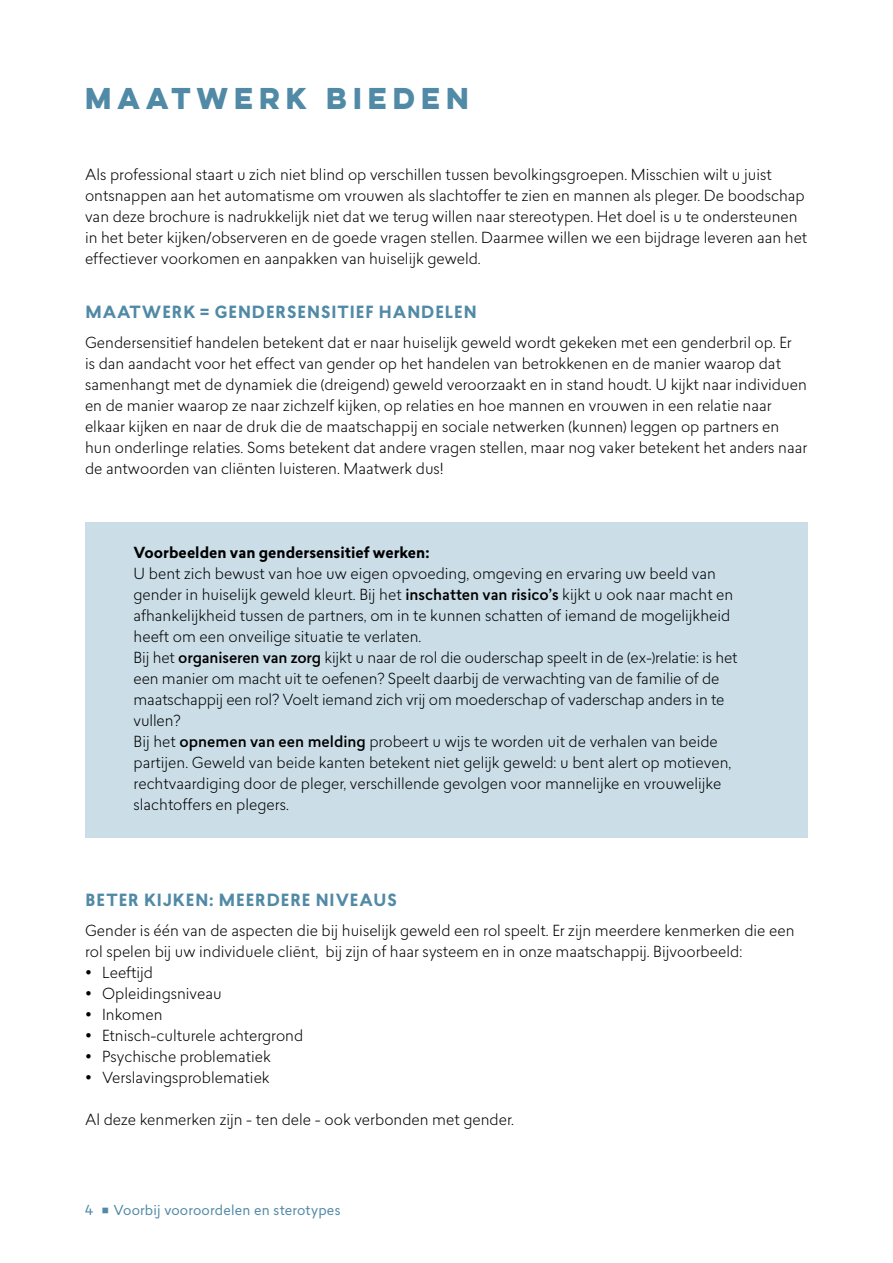
<style>
.page{position:relative;width:893px;height:1263px;background:#fff}
.page>*{position:absolute;margin:0;border:0;box-sizing:border-box;transform-origin:0 0}
.hhofdkop{font:700 27px "Lulo Clean One";color:#518aa6}
.tuskop_1{font:700 16.5px "Lasiver";letter-spacing:.06em;color:#518aa6}
.brood{font:300 15px/21px "Lasiver";color:#000}
.kader_brood{font:300 15px/21px "Lasiver";color:#000}
.kader_kop{font:700 15px "Lasiver";color:#000}
.voetregel{font:13.5px "Lasiver";letter-spacing:.01em;color:#518aa6}
.s1{font-weight:500}
</style>
<div class="page">
<div style="left:85px;top:522px;width:723px;height:315px;background:#cbdee8"></div>
<p class="hhofdkop" style="left:85px;top:77px;width:391px">MAATWERK BIEDEN</p>
<p class="brood" style="left:85px;top:164px;width:724px">Als professional staart u zich niet blind op verschillen tussen bevolkingsgroepen. Misschien wilt u juist ontsnappen aan het automatisme om vrouwen als slachtoffer te zien en mannen als pleger. De boodschap van deze brochure is nadrukkelijk niet dat we terug willen naar stereotypen. Het doel is u te ondersteunen in het beter kijken/observeren en de goede vragen stellen. Daarmee willen we een bijdrage leveren aan het effectiever voorkomen en aanpakken van huiselijk geweld.</p>
<p class="tuskop_1" style="left:85px;top:300px;width:393px">MAATWERK = GENDERSENSITIEF HANDELEN</p>
<p class="brood" style="left:85px;top:332px;width:724px">Gendersensitief handelen betekent dat er naar huiselijk geweld wordt gekeken met een genderbril op. Er<br>is dan aandacht voor het effect van gender op het handelen van betrokkenen en de manier waarop dat samenhangt met de dynamiek die (dreigend) geweld veroorzaakt en in stand houdt. U kijkt naar individuen en de manier waarop ze naar zichzelf kijken, op relaties en hoe mannen en vrouwen in een relatie naar elkaar kijken en naar de druk die de maatschappij en sociale netwerken (kunnen) leggen op partners en hun onderlinge relaties. Soms betekent dat andere vragen stellen, maar nog vaker betekent het anders naar de antwoorden van cliënten luisteren. Maatwerk dus!</p>
<p class="kader_kop" style="left:134px;top:542px;width:297px">Voorbeelden van gendersensitief werken:</p>
<p class="kader_brood" style="left:134px;top:563px;width:601px">U bent zich bewust van hoe uw eigen opvoeding, omgeving en ervaring uw beeld van gender in huiselijk geweld kleurt. Bij het <span class="s1">inschatten van risico’s</span> kijkt u ook naar macht en afhankelijkheid tussen de partners, om in te kunnen schatten of iemand de mogelijkheid heeft om een onveilige situatie te verlaten.</p>
<p class="kader_brood" style="left:134px;top:647px;width:605px">Bij het <span class="s1">organiseren van zorg</span> kijkt u naar de rol die ouderschap speelt in de (ex-)relatie: is het een manier om macht uit te oefenen? Speelt daarbij de verwachting van de familie of de maatschappij een rol? Voelt iemand zich vrij om moederschap of vaderschap anders in te vullen?</p>
<p class="kader_brood" style="left:134px;top:731px;width:599px">Bij het <span class="s1">opnemen van een melding</span> probeert u wijs te worden uit de verhalen van beide partijen. Geweld van beide kanten betekent niet gelijk geweld: u bent alert op motieven, rechtvaardiging door de pleger, verschillende gevolgen voor mannelijke en vrouwelijke slachtoffers en plegers.</p>
<p class="tuskop_1" style="left:85px;top:888px;width:313px">BETER KIJKEN: MEERDERE NIVEAUS</p>
<p class="brood" style="left:85px;top:920px;width:711px">Gender is één van de aspecten die bij huiselijk geweld een rol speelt. Er zijn meerdere kenmerken die een rol spelen bij uw individuele cliënt, bij zijn of haar systeem en in onze maatschappij. Bijvoorbeeld:</p>
<p class="brood" style="left:85px;top:962px;width:70px">• Leeftijd</p>
<p class="brood" style="left:85px;top:983px;width:138px">• Opleidingsniveau</p>
<p class="brood" style="left:85px;top:1004px;width:79px">• Inkomen</p>
<p class="brood" style="left:85px;top:1025px;width:220px">• Etnisch-culturele achtergrond</p>
<p class="brood" style="left:85px;top:1046px;width:187px">• Psychische problematiek</p>
<p class="brood" style="left:85px;top:1067px;width:186px">• Verslavingsproblematiek</p>
<p class="brood" style="left:85px;top:1109px;width:430px">Al deze kenmerken zijn - ten dele - ook verbonden met gender.</p>
<p class="voetregel" style="left:85px;top:1201px;width:10px">4</p>
<p class="voetregel" style="left:114px;top:1201px;width:228px">Voorbij vooroordelen en sterotypes</p>
</div>
